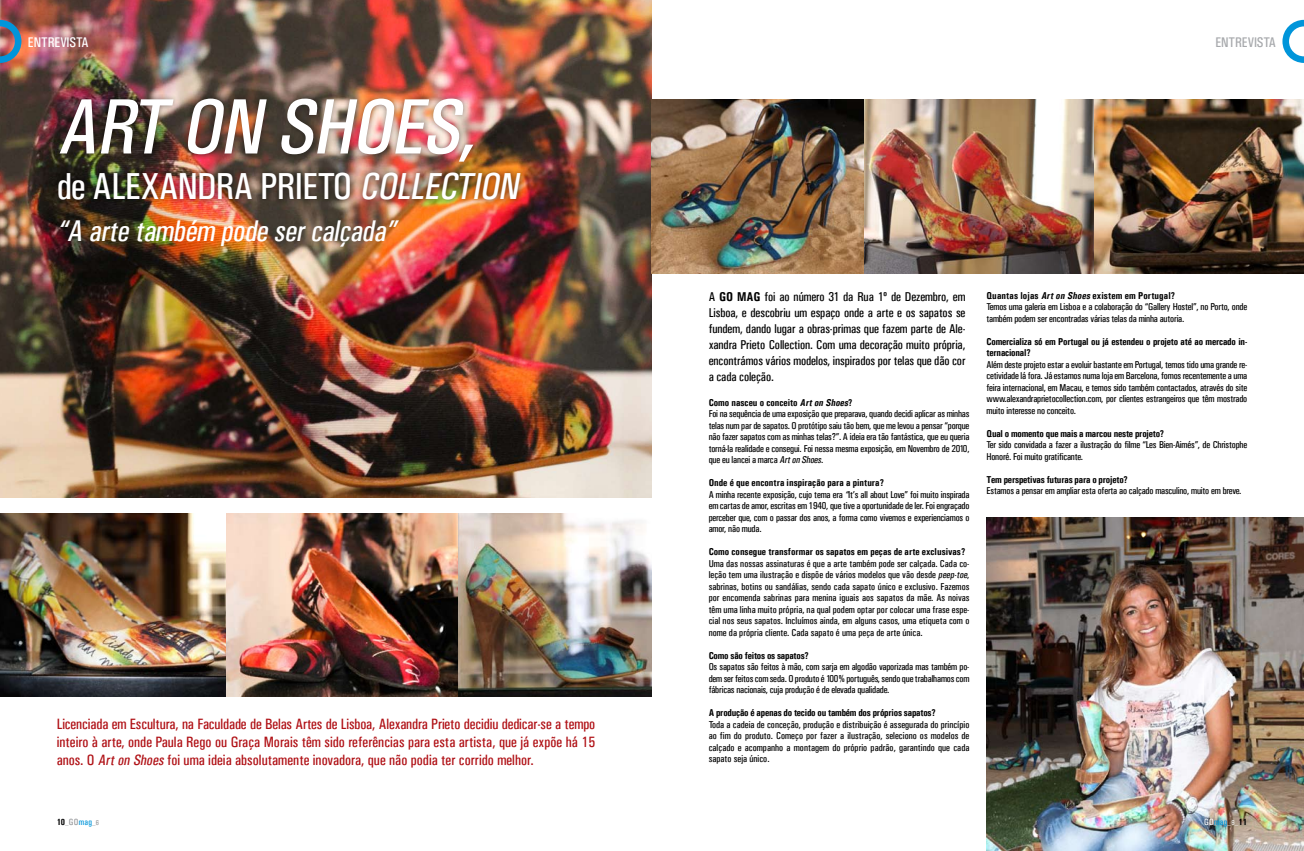
<style>
.page{position:relative;width:1304px;height:851px;background:#fff}
.page>*{position:absolute;margin:0;border:0;box-sizing:border-box;transform-origin:0 0}
.t1{font:italic 78.6px "Univers Condensed";color:#fff}
.t2{font:37.7px "Univers Condensed";letter-spacing:-.02em;color:#fff}
.t3{font:italic 30px "Univers Condensed";color:#fff}
.t4{font:15px/18px "Univers Condensed";color:#b01116;text-align:justify}
.t5{font:14px "Univers Condensed";letter-spacing:-.01em;color:#fff}
.t6{font:14px "Univers Condensed";letter-spacing:-.01em;color:#a7a9ac}
.t7{font:12.8px/16px "Univers Condensed";letter-spacing:-.01em;color:#000;text-align:justify}
.t8{font:10px/11.5px "Univers Condensed";letter-spacing:-.02em;color:#000;text-align:justify}
.t9{font:700 condensed 10px/11.5px "Univers";letter-spacing:-.02em;color:#000}
.t10{font:700 condensed 10px "Univers";color:#000}
.t11{font:700 condensed 10px "Univers";letter-spacing:.01em;color:#000}
.t12{font:9px "Univers Condensed";letter-spacing:.03em;color:#0095da}
.t13{font:7px "Univers Condensed";color:#939598}
.s1{font-style:italic}
.s2{font-family:"Univers";font-weight:700;font-stretch:condensed}
.s3{font-family:"Univers";font-weight:700;font-stretch:condensed;font-size:9px;color:#000}
.s4{font-size:9px}
.s5{font-size:9px;color:#0095da}
.s6{color:#fff}
.s7{font-size:7px;color:#fff}
.s8{font-family:"Univers";font-weight:700;font-stretch:condensed;color:#000}
</style>
<div class="page">
<img style="left:986px;top:517px;width:318px;height:333px">
<img style="left:0;top:0;width:652px;height:497px">
<svg style="left:0;top:20px;width:21px;height:43px"></svg>
<div style="left:1198px;top:812px;width:54px;height:20px;background:#000;opacity:.75"></div>
<img style="left:458px;top:513px;width:194px;height:183px">
<img style="left:226px;top:513px;width:232px;height:183px">
<img style="left:0;top:513px;width:226px;height:183px">
<img style="left:1093px;top:99px;width:211px;height:174px">
<img style="left:652px;top:99px;width:213px;height:174px">
<img style="left:865px;top:99px;width:228px;height:174px">
<div style="left:52px;top:166px;width:474px;height:39px;background:#000;opacity:.7"></div>
<div style="left:53px;top:92px;width:425px;height:75px;background:#000;opacity:.48"></div>
<svg style="left:1282px;top:20px;width:22px;height:43px"></svg>
<h3 class="t5" style="left:28px;top:34px;width:62px">ENTREVISTA</h3>
<h1 class="t1" style="left:57px;top:80px;width:437px">ART ON SHOES,</h1>
<h2 class="t2" style="left:57px;top:164px;width:471px">de ALEXANDRA PRIETO <span class="s1">COLLECTION</span></h2>
<h3 class="t3" style="left:57px;top:212px;width:347px">“A artetambém podesercalçada”</h3>
<p class="t4" style="left:57px;top:715px;width:540px">Licenciada em Escultura, na Faculdade de Belas Artes de Lisboa, Alexandra Prieto decidiu dedicar-se a tempo inteiro à arte, onde Paula Rego ou Graça Morais têm sido referências para esta artista, que já expõe há 15 anos. O <span class="s1">Arton Shoes</span>foi uma ideia absolutamente inovadora, que não podia ter corrido melhor.</p>
<h3 class="t6" style="left:1215px;top:34px;width:62px">ENTREVISTA</h3>
<p class="t7" style="left:709px;top:288px;width:258px">A <span class="s2">GO MAG</span> foi ao número 31 da Rua 1º de Dezembro, em Lisboa, e descobriu um espaço onde a arte e os sapatos se fundem, dando lugar a obras-primas que fazem parte de Ale&shy;xandra Prieto Collection. Com uma decoração muito própria, encontrámos vários modelos, inspirados por telas que dão cor a cada coleção.</p>
<p class="t10" style="left:709px;top:396px;width:145px">Como nasceu o conceito <span class="s1">Arton Shoes</span>?</p>
<p class="t8" style="left:709px;top:408px;width:262px">Foi na sequência de uma exposição que preparava, quando decidi aplicar as minhas telas num par de sapatos. O protótipo saiu tão bem, que me levou a pensar “porque não fazer sapatos com as minhas telas?”. A ideia era tão fantástica, que eu queria torná-la realidade e consegui. Foi nessa mesma exposição, em Novembro de 2010, que eu lancei a marca <span class="s1">ArtonShoes</span>.</p>
<p class="t10" style="left:709px;top:476px;width:177px">Onde é que encontra inspiração para a pintura?</p>
<p class="t8" style="left:709px;top:488px;width:262px">A minha recente exposição, cujo tema era <span class="s1">“</span>It’s all about Love” foi muito inspirada em cartas de amor, escritas em 1940, que tive a oportunidade de ler. Foi engraçado perceber que, com o passar dos anos, a forma como vivemos e experienciamos o amor, não muda.</p>
<p class="t10" style="left:709px;top:545px;width:258px">Como consegue transformar os sapatos em peças de arte exclusivas?</p>
<p class="t8" style="left:709px;top:557px;width:262px">Uma das nossas assinaturas é que a arte também pode ser calçada. Cada co&shy;leção tem uma ilustração e dispõe de vários modelos que vão desde <span class="s1">peep-toe</span>, sabrinas, botins ou sandálias, sendo cada sapato único e exclusivo. Fazemos por encomenda sabrinas para menina iguais aos sapatos da mãe. As noivas têm uma linha muito própria, na qual podem optar por colocar uma frase espe&shy;cial nos seus sapatos. Incluímos ainda, em alguns casos, uma etiqueta com o nome da própria cliente. Cada sapato é uma peça de arte única.</p>
<p class="t9" style="left:709px;top:649px;width:102px">Como são feitos os sapatos?</p>
<p class="t8" style="left:709px;top:661px;width:262px">Os sapatos são feitos à mão, com sarja em algodão vaporizada mas também po&shy;dem ser feitos com seda. O produto é 100% português, sendo que trabalhamos com fábricas nacionais, cuja produção é de elevada qualidade.</p>
<p class="t9" style="left:709px;top:707px;width:229px">A produção é apenas do tecido ou também dos próprios sapatos?</p>
<p class="t8" style="left:709px;top:718px;width:262px">Toda a cadeia de conceção, produção e distribuição é assegurada do princípio ao fim do produto. Começo por fazer a ilustração, seleciono os modelos de calçado e acompanho a montagem do próprio padrão, garantindo que cada sapato seja único.</p>
<p class="t11" style="left:986px;top:289px;width:190px">Quantas lojas <span class="s1">Arton Shoes</span> existem em Portugal?</p>
<p class="t8" style="left:986px;top:301px;width:262px">Temos uma galeria em Lisboa e a colaboração do “Gallery Hostel”, no Porto, onde também podem ser encontradas várias telas da minha autoria.</p>
<p class="t9" style="left:986px;top:335px;width:262px">Comercializa só em Portugal ou já estendeu o projeto até ao mercado in&shy;ternacional?</p>
<p class="t8" style="left:986px;top:358px;width:262px">Além deste projeto estar a evoluir bastante em Portugal, temos tido uma grande re&shy;cetividade lá fora. Já estamos numa loja em Barcelona, fomos recentemente a uma feira internacional, em Macau, e temos sido também contactados, através do site www.alexandraprietocollection.com, por clientes estrangeiros que têm mostrado muito interesse no conceito.</p>
<p class="t9" style="left:986px;top:427px;width:179px">Qual o momento que mais a marcou neste projeto?</p>
<p class="t8" style="left:986px;top:439px;width:262px">Ter sido convidada a fazer a ilustração do filme “Les Bien-Aimés”, de Christophe<br>Honoré. Foi muito gratificante.</p>
<p class="t9" style="left:986px;top:473px;width:143px">Tem perspetivas futuras para o projeto?</p>
<p class="t8" style="left:986px;top:485px;width:256px">Estamos a pensar em ampliar esta oferta ao calçado masculino, muito em breve.</p>
<p class="t13" style="left:57px;top:817px;width:44px"><span class="s3">10</span>_<span class="s4">GO</span><span class="s5">mag</span>_6</p>
<p class="t12" style="left:1204px;top:816px;width:45px"><span class="s6">GO</span>mag<sup>_</sup><span class="s7">6</span><sup>_</sup><span class="s8">11</span></p>
</div>
